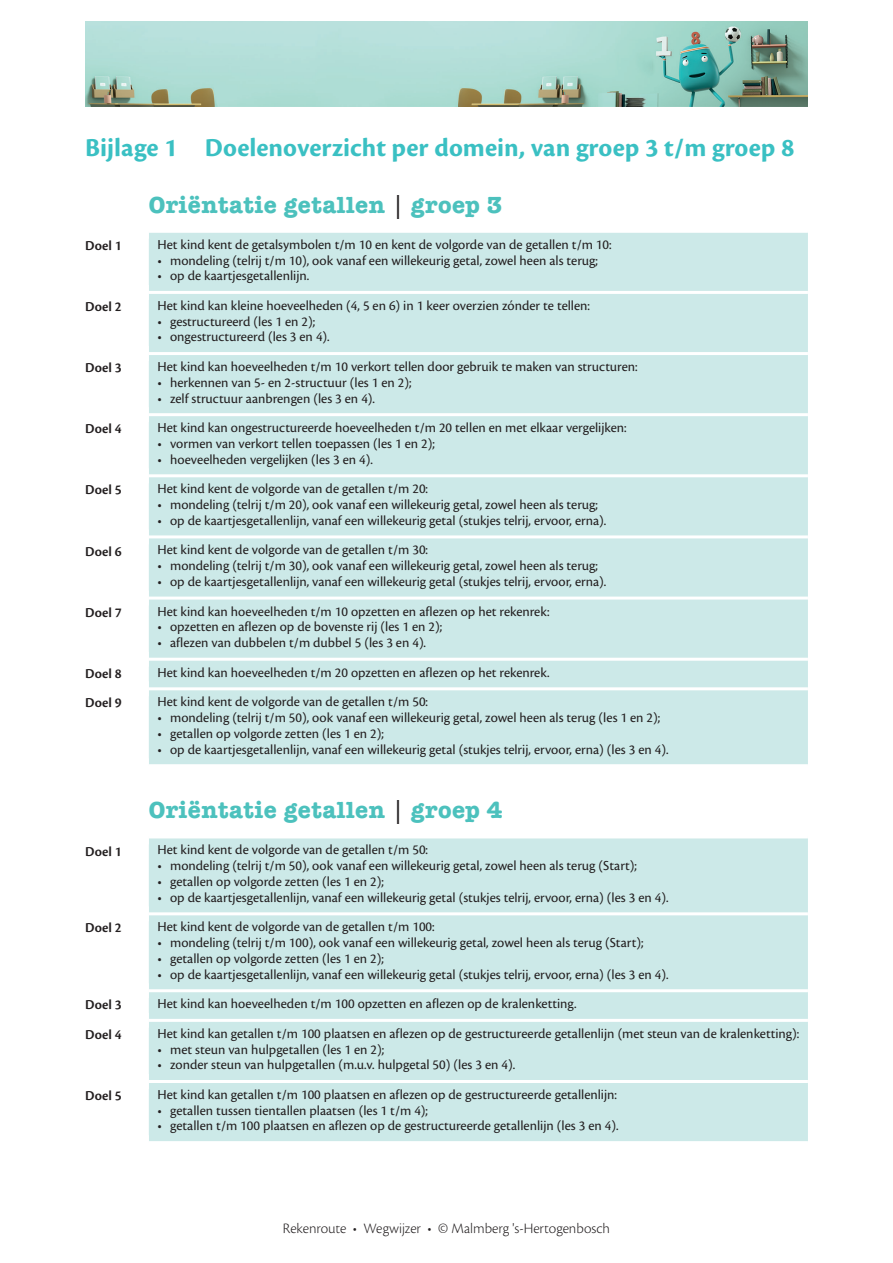
<style>
.page{position:relative;width:893px;height:1263px;background:#fff}
.page>*{position:absolute;margin:0;border:0;box-sizing:border-box;transform-origin:0 0}
.t1{font:700 27px "Cronos Pro";letter-spacing:.005em;color:#3ac0c3}
.t2{font:700 24px "American Typewriter";letter-spacing:.02em;color:#4cc1bd}
.t3{font:300 15px "Cronos Pro";letter-spacing:-.005em;color:#231f20}
.t4{font:14.25px "Cronos Pro";color:#231f20}
.t5{font:600 14.25px "Cronos Pro";letter-spacing:.015em;color:#231f20}
.s1{font-weight:400;color:#231f20}
</style>
<div class="page">
<img style="left:85px;top:21px;width:723px;height:85px">
<div style="left:149px;top:233px;width:659px;height:531px;background:#cce9e8"></div>
<hr style="left:149px;top:291px;width:659px;height:3px;background:#fff">
<hr style="left:149px;top:352px;width:659px;height:3px;background:#fff">
<hr style="left:149px;top:413px;width:659px;height:3px;background:#fff">
<hr style="left:149px;top:474px;width:659px;height:3px;background:#fff">
<hr style="left:149px;top:535px;width:659px;height:3px;background:#fff">
<hr style="left:149px;top:596px;width:659px;height:3px;background:#fff">
<hr style="left:149px;top:658px;width:659px;height:3px;background:#fff">
<hr style="left:149px;top:687px;width:659px;height:3px;background:#fff">
<div style="left:149px;top:838px;width:659px;height:303px;background:#cce9e8"></div>
<hr style="left:149px;top:912px;width:659px;height:3px;background:#fff">
<hr style="left:149px;top:989px;width:659px;height:3px;background:#fff">
<hr style="left:149px;top:1019px;width:659px;height:3px;background:#fff">
<hr style="left:149px;top:1080px;width:659px;height:3px;background:#fff">
<h1 class="t1" style="left:85px;top:132px;width:711px">Bijlage 1 Doelenoverzicht per domein, van groep 3 t/m groep 8</h1>
<h2 class="t2" style="left:149px;top:184px;width:355px">Oriëntatie getallen <span class="s1">|</span> groep 3</h2>
<p class="t5" style="left:85px;top:237px;width:38px">Doel 1</p>
<p class="t4" style="left:157px;top:236px;width:456px">Het kind kent de getalsymbolen t/m 10 en kent de volgorde van de getallen t/m 10:</p>
<p class="t4" style="left:157px;top:252px;width:442px">• mondeling (telrij t/m 10), ook vanaf een willekeurig getal, zowel heen als terug;</p>
<p class="t4" style="left:157px;top:268px;width:153px">• op de kaartjesgetallenlijn.</p>
<p class="t5" style="left:85px;top:298px;width:38px">Doel 2</p>
<p class="t4" style="left:157px;top:297px;width:434px">Het kind kan kleine hoeveelheden (4, 5 en 6) in 1 keer overzien zónder te tellen:</p>
<p class="t4" style="left:157px;top:313px;width:159px">• gestructureerd (les 1 en 2);</p>
<p class="t4" style="left:157px;top:329px;width:174px">• ongestructureerd (les 3 en 4).</p>
<p class="t5" style="left:85px;top:360px;width:38px">Doel 3</p>
<p class="t4" style="left:157px;top:358px;width:482px">Het kind kan hoeveelheden t/m 10 verkort tellen door gebruik te maken van structuren:</p>
<p class="t4" style="left:157px;top:374px;width:256px">• herkennen van 5- en 2-structuur (les 1 en 2);</p>
<p class="t4" style="left:157px;top:390px;width:219px">• zelf structuur aanbrengen (les 3 en 4).</p>
<p class="t5" style="left:85px;top:421px;width:38px">Doel 4</p>
<p class="t4" style="left:157px;top:419px;width:471px">Het kind kan ongestructureerde hoeveelheden t/m 20 tellen en met elkaar vergelijken:</p>
<p class="t4" style="left:157px;top:435px;width:279px">• vormen van verkort tellen toepassen (les 1 en 2);</p>
<p class="t4" style="left:157px;top:451px;width:217px">• hoeveelheden vergelijken (les 3 en 4).</p>
<p class="t5" style="left:85px;top:482px;width:38px">Doel 5</p>
<p class="t4" style="left:157px;top:481px;width:272px">Het kind kent de volgorde van de getallen t/m 20:</p>
<p class="t4" style="left:157px;top:496px;width:442px">• mondeling (telrij t/m 20), ook vanaf een willekeurig getal, zowel heen als terug;</p>
<p class="t4" style="left:157px;top:512px;width:451px">• op de kaartjesgetallenlijn, vanaf een willekeurig getal (stukjes telrij, ervoor, erna).</p>
<p class="t5" style="left:85px;top:543px;width:38px">Doel 6</p>
<p class="t4" style="left:157px;top:542px;width:272px">Het kind kent de volgorde van de getallen t/m 30:</p>
<p class="t4" style="left:157px;top:557px;width:442px">• mondeling (telrij t/m 30), ook vanaf een willekeurig getal, zowel heen als terug;</p>
<p class="t4" style="left:157px;top:573px;width:451px">• op de kaartjesgetallenlijn, vanaf een willekeurig getal (stukjes telrij, ervoor, erna).</p>
<p class="t5" style="left:85px;top:604px;width:38px">Doel 7</p>
<p class="t4" style="left:157px;top:603px;width:394px">Het kind kan hoeveelheden t/m 10 opzetten en aflezen op het rekenrek:</p>
<p class="t4" style="left:157px;top:619px;width:286px">• opzetten en aflezen op de bovenste rij (les 1 en 2);</p>
<p class="t4" style="left:157px;top:634px;width:270px">• aflezen van dubbelen t/m dubbel 5 (les 3 en 4).</p>
<p class="t5" style="left:85px;top:665px;width:38px">Doel 8</p>
<p class="t4" style="left:157px;top:664px;width:394px">Het kind kan hoeveelheden t/m 20 opzetten en aflezen op het rekenrek.</p>
<p class="t5" style="left:85px;top:695px;width:38px">Doel 9</p>
<p class="t4" style="left:157px;top:694px;width:272px">Het kind kent de volgorde van de getallen t/m 50:</p>
<p class="t4" style="left:157px;top:709px;width:504px">• mondeling (telrij t/m 50), ook vanaf een willekeurig getal, zowel heen als terug (les 1 en 2);</p>
<p class="t4" style="left:157px;top:725px;width:228px">• getallen op volgorde zetten (les 1 en 2);</p>
<p class="t4" style="left:157px;top:741px;width:513px">• op de kaartjesgetallenlijn, vanaf een willekeurig getal (stukjes telrij, ervoor, erna) (les 3 en 4).</p>
<h2 class="t2" style="left:149px;top:789px;width:355px">Oriëntatie getallen <span class="s1">|</span> groep 4</h2>
<p class="t5" style="left:85px;top:843px;width:38px">Doel 1</p>
<p class="t4" style="left:157px;top:842px;width:272px">Het kind kent de volgorde van de getallen t/m 50:</p>
<p class="t4" style="left:157px;top:857px;width:481px">• mondeling (telrij t/m 50), ook vanaf een willekeurig getal, zowel heen als terug (Start);</p>
<p class="t4" style="left:157px;top:873px;width:228px">• getallen op volgorde zetten (les 1 en 2);</p>
<p class="t4" style="left:157px;top:889px;width:513px">• op de kaartjesgetallenlijn, vanaf een willekeurig getal (stukjes telrij, ervoor, erna) (les 3 en 4).</p>
<p class="t5" style="left:85px;top:920px;width:38px">Doel 2</p>
<p class="t4" style="left:157px;top:919px;width:279px">Het kind kent de volgorde van de getallen t/m 100:</p>
<p class="t4" style="left:157px;top:934px;width:488px">• mondeling (telrij t/m 100), ook vanaf een willekeurig getal, zowel heen als terug (Start);</p>
<p class="t4" style="left:157px;top:950px;width:228px">• getallen op volgorde zetten (les 1 en 2);</p>
<p class="t4" style="left:157px;top:966px;width:513px">• op de kaartjesgetallenlijn, vanaf een willekeurig getal (stukjes telrij, ervoor, erna) (les 3 en 4).</p>
<p class="t5" style="left:85px;top:997px;width:38px">Doel 3</p>
<p class="t4" style="left:157px;top:995px;width:421px">Het kind kan hoeveelheden t/m 100 opzetten en aflezen op de kralenketting.</p>
<p class="t5" style="left:85px;top:1026px;width:38px">Doel 4</p>
<p class="t4" style="left:157px;top:1025px;width:643px">Het kind kan getallen t/m 100 plaatsen en aflezen op de gestructureerde getallenlijn (met steun van de kralenketting):</p>
<p class="t4" style="left:157px;top:1041px;width:228px">• met steun van hulpgetallen (les 1 en 2);</p>
<p class="t4" style="left:157px;top:1057px;width:359px">• zonder steun van hulpgetallen (m.u.v. hulpgetal 50) (les 3 en 4).</p>
<p class="t5" style="left:85px;top:1087px;width:38px">Doel 5</p>
<p class="t4" style="left:157px;top:1086px;width:461px">Het kind kan getallen t/m 100 plaatsen en aflezen op de gestructureerde getallenlijn:</p>
<p class="t4" style="left:157px;top:1102px;width:272px">• getallen tussen tientallen plaatsen (les 1 t/m 4);</p>
<p class="t4" style="left:157px;top:1118px;width:463px">• getallen t/m 100 plaatsen en aflezen op de gestructureerde getallenlijn (les 3 en 4).</p>
<p class="t3" style="left:283px;top:1220px;width:329px">Rekenroute • Wegwijzer • © Malmberg 's-Hertogenbosch</p>
</div>
